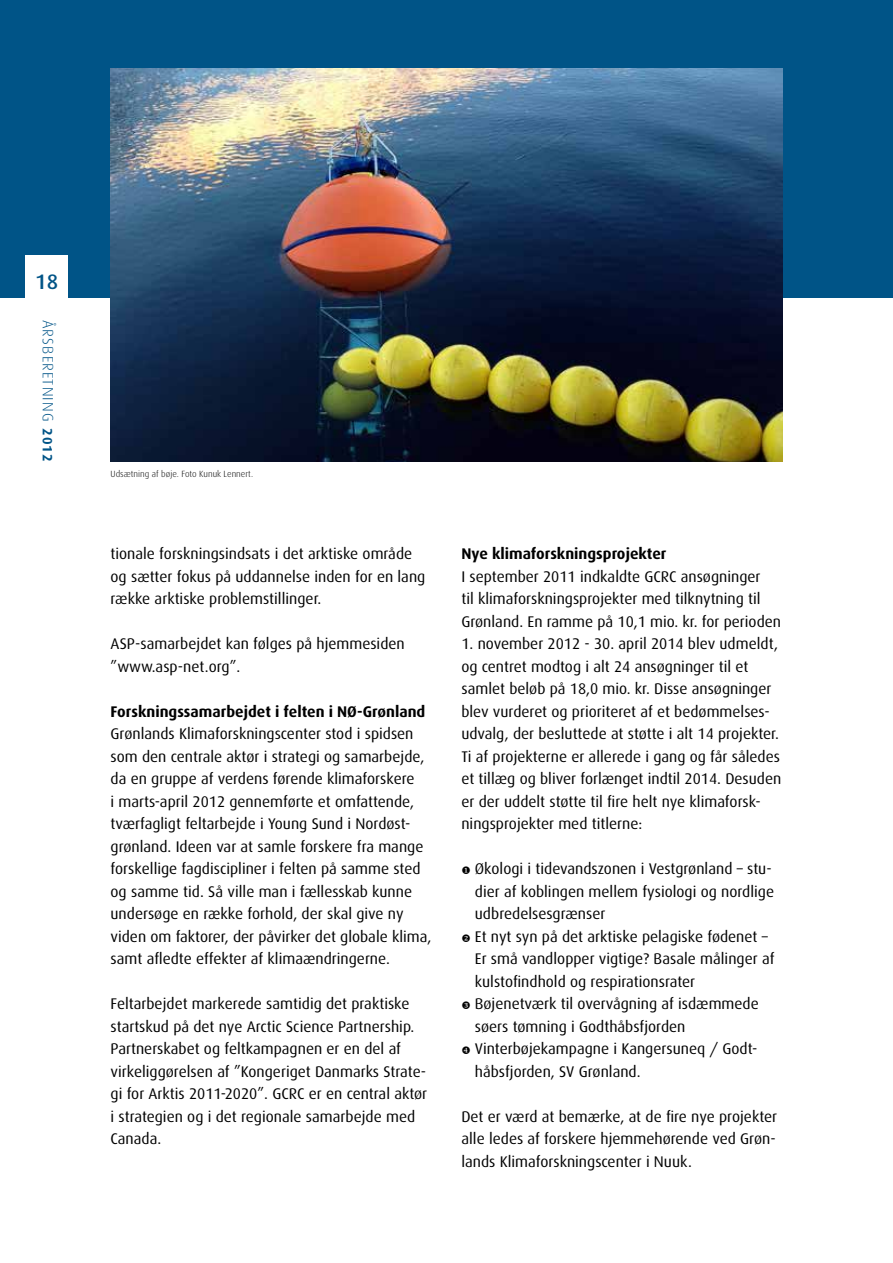
<style>
.page{position:relative;width:893px;height:1263px;background:#fff}
.page>*{position:absolute;margin:0;border:0;box-sizing:border-box;transform-origin:0 0}
.t1{font:500 21px "Dax";color:#005487}
.t2{font:15.45px/22.5px "Dax";color:#000}
.t3{font:700 15.45px "Dax";color:#000}
.t4{font:300 15px "Dax";letter-spacing:.075em;color:#005487}
.t5{font:300 9px "Dax";color:#000}
.s1{font-weight:700;font-size:13.5px}
</style>
<div class="page">
<div style="left:0;top:0;width:893px;height:298px;background:#005487"></div>
<img style="left:111px;top:68px;width:671px;height:394px">
<div style="left:26px;top:255px;width:42px;height:43px;background:#fff"></div>
<h1 class="t1" style="left:35px;top:270px;width:24px">18</h1>
<p class="t4" style="left:56px;top:320px;width:143px;rotate:90deg">ÅRSBERETNING <span class="s1">2012</span></p>
<p class="t5" style="left:111px;top:469px;width:144px">Udsætning af bøje. Foto Kunuk Lennert.</p>
<p class="t2" style="left:111px;top:543px;width:316px">tionale forskningsindsats i det arktiske område og sætter fokus på uddannelse inden for en lang række arktiske problemstillinger.</p>
<p class="t2" style="left:111px;top:633px;width:296px">ASP-samarbejdet kan følges på hjemmesiden ”www.asp-net.org”.</p>
<p class="t3" style="left:111px;top:703px;width:316px">Forskningssamarbejdet i felten i NØ-Grønland</p>
<p class="t2" style="left:111px;top:723px;width:323px">Grønlands Klimaforskningscenter stod i spidsen som den centrale aktør i strategi og samarbejde, da en gruppe af verdens førende klimaforskere<br>i marts-april 2012 gennemførte et omfattende, tværfagligt feltarbejde i Young Sund i Nordøst&shy;grønland. Ideen var at samle forskere fra mange forskellige fagdiscipliner i felten på samme sted og samme tid. Så ville man i fællesskab kunne undersøge en række forhold, der skal give ny viden om faktorer, der påvirker det globale klima, samt afledte effekter af klimaændringerne.</p>
<p class="t2" style="left:111px;top:993px;width:318px">Feltarbejdet markerede samtidig det praktiske startskud på det nye Arctic Science Partnership.<br>Partnerskabet og feltkampagnen er en del af virkeliggørelsen af ”Kongeriget Danmarks Strate&shy;gi for Arktis 2011-2020”. GCRC er en central aktør i strategien og i det regionale samarbejde med Canada.</p>
<p class="t3" style="left:461px;top:545px;width:207px">Nye klimaforskningsprojekter</p>
<p class="t2" style="left:461px;top:565px;width:321px">I september 2011 indkaldte GCRC ansøgninger<br>til klimaforskningsprojekter med tilknytning til<br>Grønland. En ramme på 10,1 mio. kr. for perioden</p>
<p class="t2" style="left:461px;top:633px;width:321px">1. november 2012 - 30. april 2014 blev udmeldt, og centret modtog i alt 24 ansøgninger til et samlet beløb på 18,0 mio. kr. Disse ansøgninger blev vurderet og prioriteret af et bedømmelses&shy;udvalg, der besluttede at støtte i alt 14 projekter.<br>Ti af projekterne er allerede i gang og får således et tillæg og bliver forlænget indtil 2014. Desuden er der uddelt støtte til fire helt nye klimaforsk&shy;ningsprojekter med titlerne:</p>
<p class="t2" style="left:475px;top:858px;width:301px;text-indent:-14px">◆ Økologi i tidevandszonen i Vestgrønland – stu&shy;dier af koblingen mellem fysiologi og nordlige udbredelsesgrænser</p>
<p class="t2" style="left:475px;top:925px;width:301px;text-indent:-14px">❖ Et nyt syn på det arktiske pelagiske fødenet – Er små vandlopper vigtige? Basale målinger af kulstofindhold og respirationsrater Bøjenetværk til overvågning af isdæmmede søers tømning i Godthåbsfjorden Vinterbøjekampagne i Kangersuneq / Godt&shy;håbsfjorden, SV Grønland.</p>
<p class="t2" style="left:461px;top:1105px;width:317px;text-align:justify">Det er værd at bemærke, at de fire nye projekter alle ledes af forskere hjemmehørende ved Grøn&shy;lands Klimaforskningscenter i Nuuk.</p>
</div>
